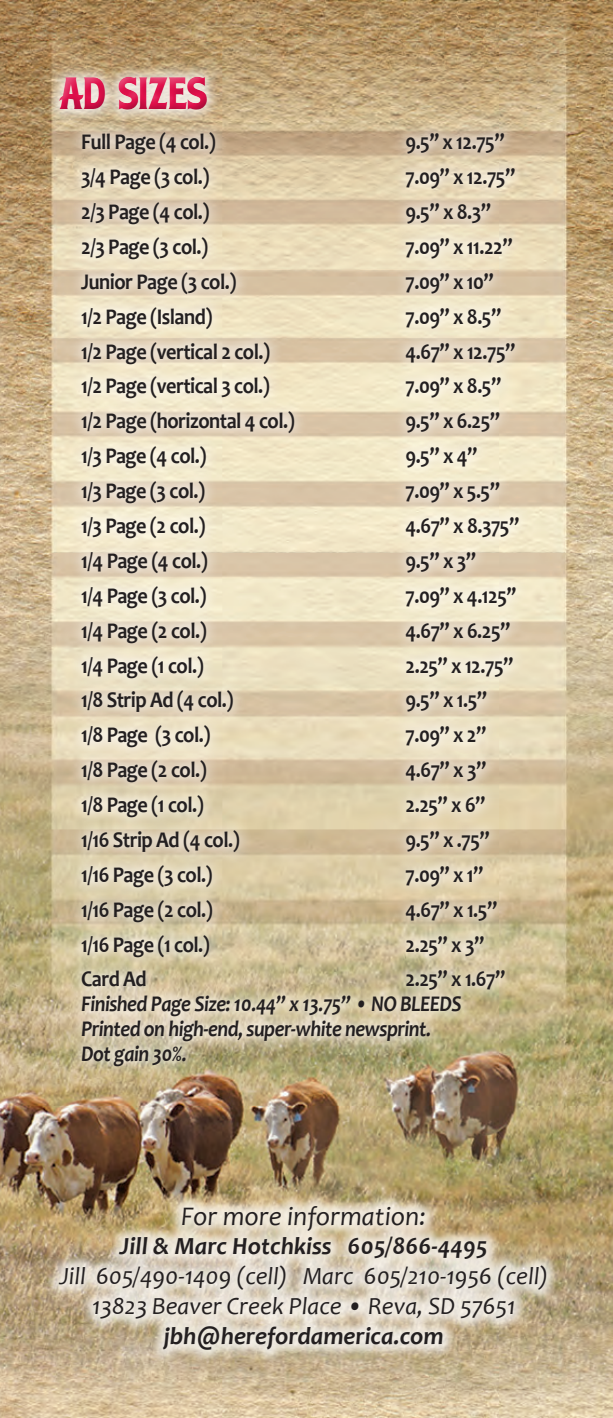
<style>
.page{position:relative;width:613px;height:1418px;background:#fff}
.page>*{position:absolute;margin:0;border:0;box-sizing:border-box;transform-origin:0 0}
.t1{font:40.5px "LHF Hensler 2";letter-spacing:-.025em;color:#e0104b;scale:.9 1}
.t2{font:italic 27px "Candara";color:#231f20}
.t3{font:italic 24.75px "Candara";color:#231f20}
.t4{font:italic 700 24.75px "Candara";color:#231f20}
.t5{font:700 22.5px "Candara";letter-spacing:-.025em;color:#231f20;scale:.9 1}
.t6{font:italic 700 22.5px "Candara";letter-spacing:-.025em;color:#231f20;scale:.9 1}
</style>
<div class="page">
<img style="left:0;top:0;width:613px;height:1417px">
<div style="left:44px;top:64px;width:177px;height:60px;background:#fff;opacity:.75"></div>
<div style="left:55px;top:65px;width:159px;height:45px;background:#fff;opacity:.75"></div>
<div style="left:55px;top:72px;width:164px;height:50px;background:#231f20;opacity:.75"></div>
<div style="left:68px;top:119px;width:464px;height:960px;background:#fff;opacity:.75"></div>
<div style="left:45px;top:1191px;width:516px;height:173px;background:#fff;opacity:.75"></div>
<h1 class="t1" style="left:59px;top:62px;width:166px">AD SIZES</h1>
<p class="t5" style="left:81px;top:128px;width:151px">Full Page (4 col.)</p>
<p class="t5" style="left:405px;top:128px;width:111px">9.5’’ x 12.75”</p>
<p class="t5" style="left:81px;top:163px;width:144px">3/4 Page (3 col.)</p>
<p class="t5" style="left:405px;top:163px;width:123px">7.09” x 12.75”</p>
<p class="t5" style="left:81px;top:197px;width:144px">2/3 Page (4 col.)</p>
<p class="t5" style="left:405px;top:197px;width:96px">9.5” x 8.3”</p>
<p class="t5" style="left:81px;top:232px;width:143px">2/3 Page (3 col.)</p>
<p class="t5" style="left:405px;top:232px;width:121px">7.09” x 11.22”</p>
<p class="t5" style="left:81px;top:267px;width:174px">Junior Page (3 col.)</p>
<p class="t5" style="left:405px;top:267px;width:99px">7.09” x 10”</p>
<p class="t5" style="left:81px;top:302px;width:147px">1/2 Page (Island)</p>
<p class="t5" style="left:405px;top:302px;width:108px">7.09” x 8.5”</p>
<p class="t5" style="left:81px;top:337px;width:211px">1/2 Page (vertical 2 col.)</p>
<p class="t5" style="left:405px;top:337px;width:123px">4.67” x 12.75”</p>
<p class="t5" style="left:81px;top:372px;width:211px">1/2 Page (vertical 3 col.)</p>
<p class="t5" style="left:405px;top:372px;width:108px">7.09” x 8.5”</p>
<p class="t5" style="left:81px;top:407px;width:239px">1/2 Page (horizontal 4 col.)</p>
<p class="t5" style="left:405px;top:407px;width:107px">9.5” x 6.25”</p>
<p class="t5" style="left:81px;top:442px;width:141px">1/3 Page (4 col.)</p>
<p class="t5" style="left:405px;top:442px;width:81px">9.5” x 4”</p>
<p class="t5" style="left:81px;top:476px;width:139px">1/3 Page (3 col.)</p>
<p class="t5" style="left:405px;top:476px;width:106px">7.09” x 5.5”</p>
<p class="t5" style="left:81px;top:511px;width:139px">1/3 Page (2 col.)</p>
<p class="t5" style="left:405px;top:511px;width:128px">4.67” x 8.375”</p>
<p class="t5" style="left:81px;top:546px;width:142px">1/4 Page (4 col.)</p>
<p class="t5" style="left:405px;top:546px;width:80px">9.5” x 3”</p>
<p class="t5" style="left:81px;top:581px;width:141px">1/4 Page (3 col.)</p>
<p class="t5" style="left:405px;top:581px;width:124px">7.09” x 4.125’’</p>
<p class="t5" style="left:81px;top:616px;width:141px">1/4 Page (2 col.)</p>
<p class="t5" style="left:405px;top:616px;width:118px">4.67” x 6.25”</p>
<p class="t5" style="left:81px;top:651px;width:138px">1/4 Page (1 col.)</p>
<p class="t5" style="left:405px;top:651px;width:121px">2.25” x 12.75”</p>
<p class="t5" style="left:81px;top:686px;width:171px">1/8 Strip Ad (4 col.)</p>
<p class="t5" style="left:405px;top:686px;width:92px">9.5” x 1.5”</p>
<p class="t5" style="left:81px;top:721px;width:145px">1/8 Page (3 col.)</p>
<p class="t5" style="left:405px;top:721px;width:91px">7.09” x 2”</p>
<p class="t5" style="left:81px;top:755px;width:141px">1/8 Page (2 col.)</p>
<p class="t5" style="left:405px;top:755px;width:91px">4.67” x 3”</p>
<p class="t5" style="left:81px;top:790px;width:138px">1/8 Page (1 col.)</p>
<p class="t5" style="left:405px;top:790px;width:90px">2.25” x 6”</p>
<p class="t5" style="left:81px;top:825px;width:178px">1/16 Strip Ad (4 col.)</p>
<p class="t5" style="left:405px;top:825px;width:95px">9.5” x .75”</p>
<p class="t5" style="left:81px;top:860px;width:148px">1/16 Page (3 col.)</p>
<p class="t5" style="left:405px;top:860px;width:88px">7.09” x 1”</p>
<p class="t5" style="left:81px;top:895px;width:148px">1/16 Page (2 col.)</p>
<p class="t5" style="left:405px;top:895px;width:103px">4.67” x 1.5”</p>
<p class="t5" style="left:81px;top:930px;width:144px">1/16 Page (1 col.)</p>
<p class="t5" style="left:405px;top:930px;width:89px">2.25” x 3”</p>
<p class="t5" style="left:81px;top:965px;width:74px">Card Ad</p>
<p class="t5" style="left:405px;top:965px;width:112px">2.25” x 1.67”</p>
<p class="t6" style="left:81px;top:989px;width:424px">Finished Page Size: 10.44” x 13.75” • NO BLEEDS</p>
<p class="t6" style="left:81px;top:1014px;width:390px">Printed on high-end, super-white newsprint.</p>
<p class="t6" style="left:81px;top:1039px;width:119px">Dot gain 30%.</p>
<p class="t2" style="left:181px;top:1199px;width:246px">For more information:</p>
<p class="t4" style="left:120px;top:1230px;width:369px">Jill &amp; Marc Hotchkiss 605/866-4495</p>
<p class="t3" style="left:59px;top:1260px;width:490px">Jill 605/490-1409 (cell) Marc 605/210-1956 (cell)</p>
<p class="t3" style="left:92px;top:1290px;width:425px">13823 Beaver Creek Place • Reva, SD 57651</p>
<p class="t4" style="left:164px;top:1320px;width:281px">jbh@herefordamerica.com</p>
</div>
